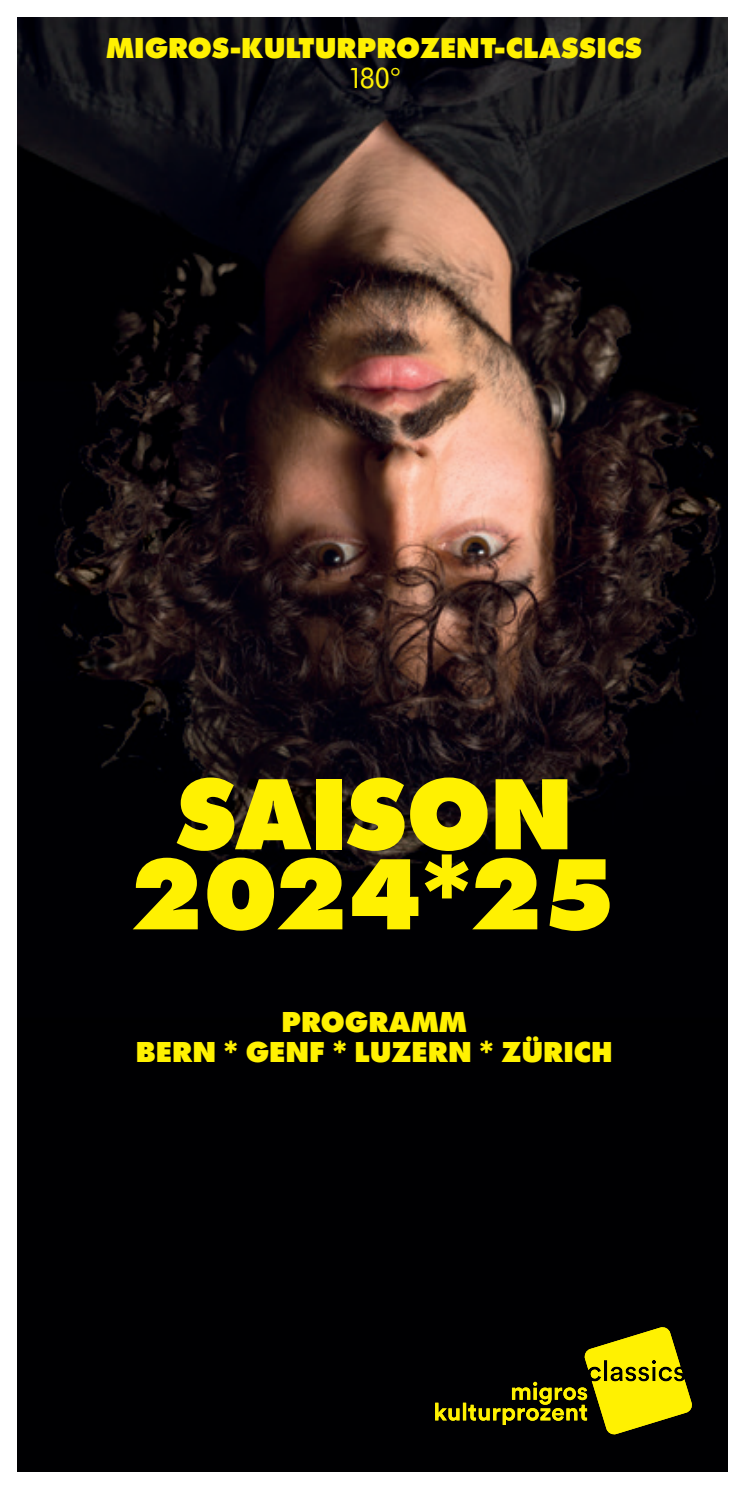
<style>
.page{position:relative;width:745px;height:1489px;background:#fff}
.page>*{position:absolute;margin:0;border:0;box-sizing:border-box;transform-origin:0 0}
.t1{font:800 105px/80px "Futura SB";letter-spacing:.01em;color:#fff101;text-align:center}
.t2{font:800 30px/30px "Futura SB";letter-spacing:.02em;color:#fff101;text-align:center}
.t3{font:30px "Futura SB";color:#fff101}
</style>
<div class="page">
<img style="left:18px;top:18px;width:708px;height:1452px">
<svg style="left:435px;top:1327px;width:256px;height:107px;background:#545001"></svg>
<p class="t2" style="left:106px;top:33px;width:536px">MIGROS-KULTURPROZENT-CLASSICS</p>
<p class="t3" style="left:347px;top:62px;width:55px">180°</p>
<h1 class="t1" style="left:133px;top:775px;width:484px">SAISON<br>2024*25</h1>
<p class="t2" style="left:136px;top:1007px;width:477px">PROGRAMM<br>BERN * GENF * LUZERN * ZÜRICH</p>
</div>
